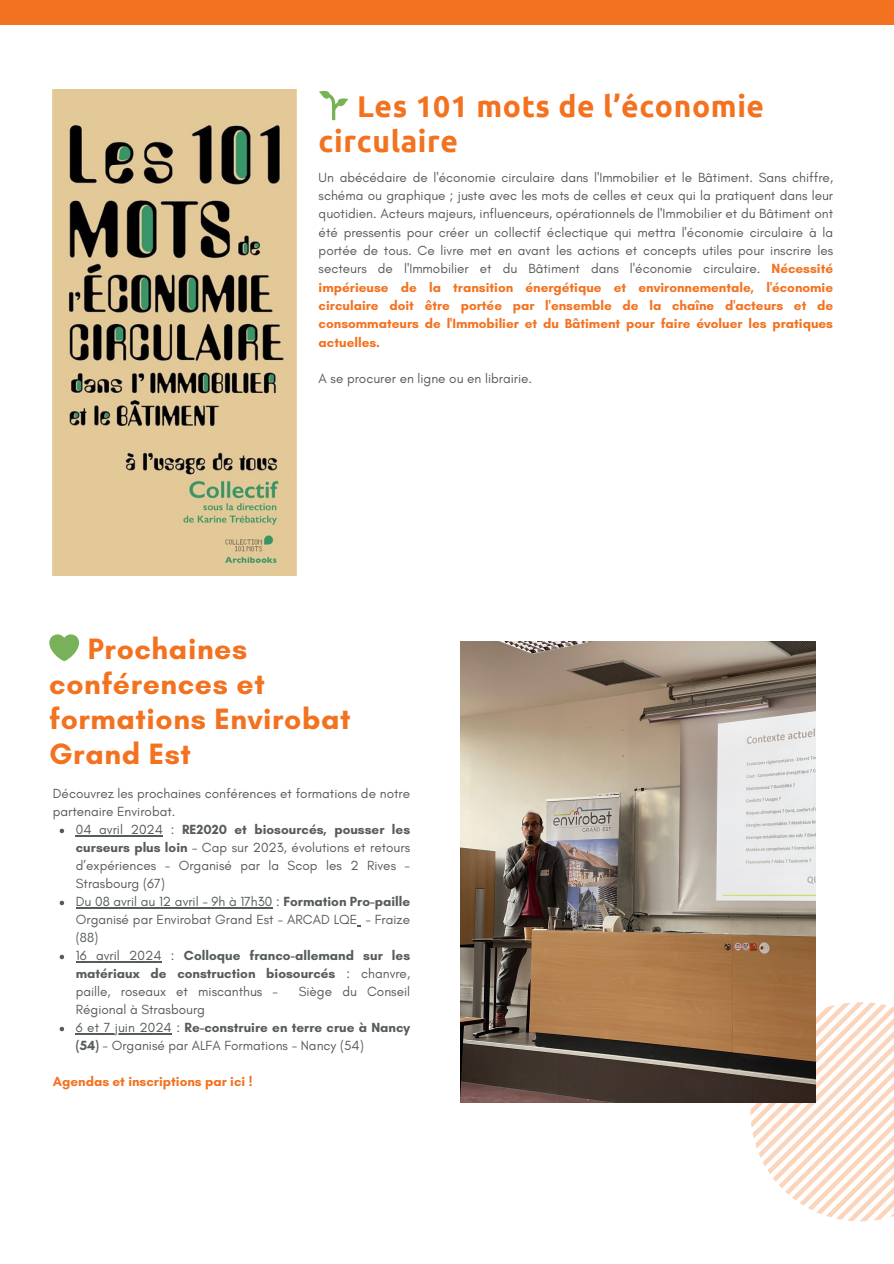
<style>
.page{position:relative;width:894px;height:1264px;background:#fff}
.page>*{position:absolute;margin:0;border:0;box-sizing:border-box;transform-origin:0 0}
.t1{font:700 30px/34.8px "Glacial Indifference";letter-spacing:.02em;color:#f37220}
.t2{font:700 30px/34.8px "Ubuntu";letter-spacing:.02em;color:#f37220}
.t3{font:13.5px/18px "Glacial Indifference";color:#565b5b}
.t4{font:700 13.5px "Glacial Indifference";color:#f37220}
.s1{font-weight:700;color:#f37220}
.s2{font-weight:700}
</style>
<div class="page">
<div style="left:0;top:0;width:893px;height:25px;background:#f37220"></div>
<img style="left:53px;top:89px;width:243px;height:486px">
<svg style="left:750px;top:1002px;width:143px;height:219px"></svg>
<img style="left:460px;top:641px;width:355px;height:461px">
<svg style="left:60px;top:828px;width:4px;height:5px"></svg>
<hr style="left:76px;top:835px;width:87px;height:1px;background:#565b5b">
<svg style="left:60px;top:900px;width:4px;height:5px"></svg>
<hr style="left:76px;top:907px;width:196px;height:1px;background:#565b5b">
<svg style="left:60px;top:954px;width:4px;height:5px"></svg>
<hr style="left:76px;top:961px;width:85px;height:1px;background:#565b5b">
<svg style="left:60px;top:1026px;width:4px;height:5px"></svg>
<hr style="left:76px;top:1033px;width:96px;height:1px;background:#565b5b">
<h1 class="t2" style="left:318px;top:88px;width:447px;text-indent:38px">Les 101 mots de l’économie circulaire</h1>
<p class="t3" style="left:318px;top:168px;width:516px;text-align:justify">Un abécédaire de l'économie circulaire dans l'Immobilier et le Bâtiment. Sans chiffre, schéma ou graphique ; juste avec les mots de celles et ceux qui la pratiquent dans leur quotidien. Acteurs majeurs, influenceurs, opérationnels de l'Immobilier et du Bâtiment ont été pressentis pour créer un collectif éclectique qui mettra l'économie circulaire à la portée de tous. Ce livre met en avant les actions et concepts utiles pour inscrire les secteurs de l'Immobilier et du Bâtiment dans l'économie circulaire. <span class="s1">Nécessité impérieuse de la transition énergétique et environnementale, l'économie circulaire doit être portée par l'ensemble de la chaîne d'acteurs et de consommateurs de l'Immobilier et du Bâtiment pour faire évoluer les pratiques actuelles.</span></p>
<p class="t3" style="left:318px;top:369px;width:215px">A se procurer en ligne ou en librairie.</p>
<h1 class="t1" style="left:49px;top:631px;width:303px;text-indent:39px">Prochaines conférences et formations Envirobat<br>Grand Est</h1>
<p class="t3" style="left:53px;top:784px;width:358px">Découvrez les prochaines conférences et formations de notre partenaire Envirobat.</p>
<p class="t3" style="left:76px;top:820px;width:336px">04 avril 2024 : <span class="s2">RE2020 et biosourcés, pousser les curseurs plus loin</span> – Cap sur 2023, évolutions et retours d’expériences - Organisé par la Scop les 2 Rives - Strasbourg (67)<br>Du 08 avril au 12 avril - 9h à 17h30 : <span class="s2">Formation Pro-paille </span>Organisé par Envirobat Grand Est - ARCAD LQE - Fraize (88)<br>16 avril 2024 : <span class="s2">Colloque franco-allemand sur les matériaux de construction biosourcés</span> : chanvre, paille, roseaux et miscanthus -</p>
<p class="t3" style="left:298px;top:982px;width:113px">Siège du Conseil</p>
<p class="t3" style="left:76px;top:1000px;width:336px">Régional à Strasbourg<br>6 et 7 juin 2024 : <span class="s2">Re-construire en terre crue à Nancy (54)</span> - Organisé par ALFA Formations - Nancy (54)</p>
<p class="t4" style="left:53px;top:1073px;width:201px">Agendas et inscriptions par ici !</p>
</div>
